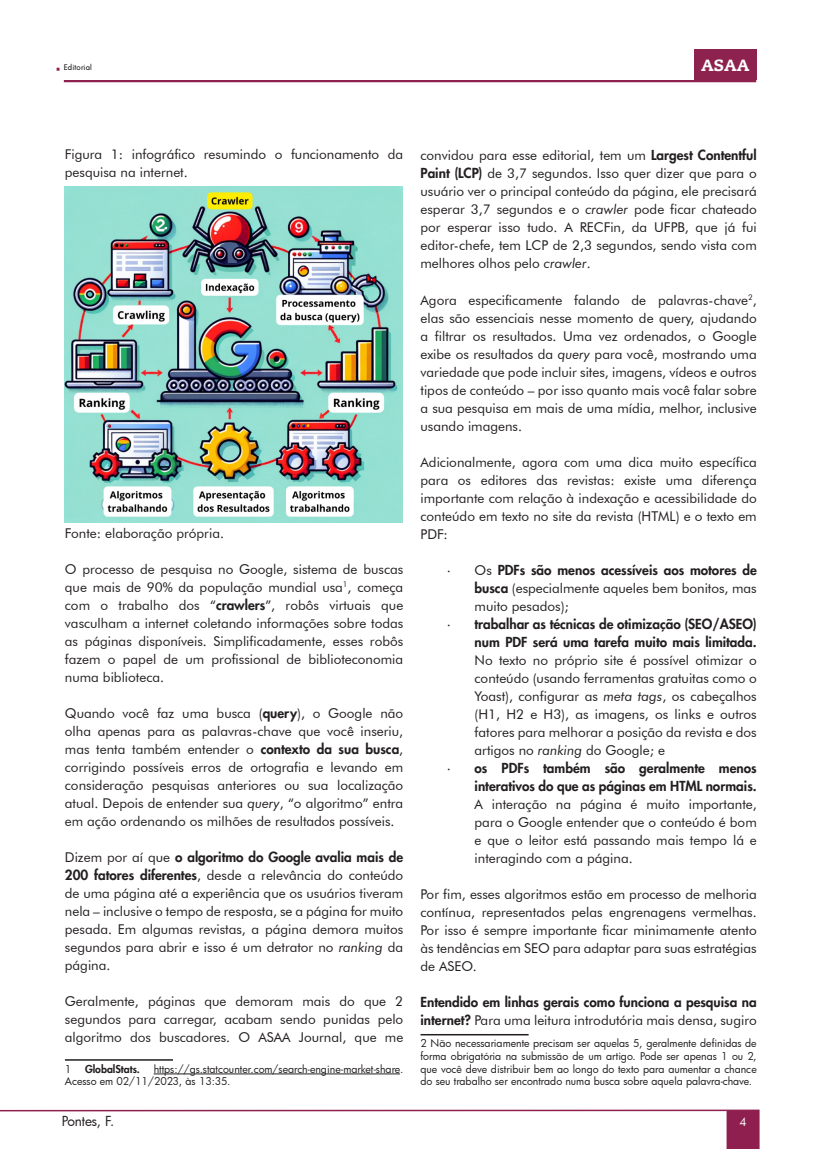
<style>
.page{position:relative;width:830px;height:1149px;background:#fff}
.page>*{position:absolute;margin:0;border:0;box-sizing:border-box;transform-origin:0 0}
.t1{font:800 16.2px "Caecilia LT Std";color:#fff}
.t2{font:13.5px/18px "Futura BT";color:#231f20;text-align:justify}
.t3{font:800 13.5px/18px "Futura";color:#231f20}
.t4{font:13.5px "Futura";letter-spacing:-.01em;color:#231f20}
.t5{font:11.55px "Futura";color:#fff}
.t6{font:10.5px/12.6px "Futura";letter-spacing:-.005em;color:#231f20}
.t7{font:800 10.5px "Futura";color:#231f20}
.t8{font:7.5px "Futura";letter-spacing:.025em;color:#000}
.s1{font-family:"Futura";font-weight:800}
.s2{font-style:italic}
.s3{font-family:"Myriad Pro"}
.s4{font-family:"Futura BT";font-weight:400}
</style>
<div class="page">
<svg style="left:726px;top:1109px;width:33px;height:39px"></svg>
<hr style="left:0;top:1109px;width:726px;height:1px;background:#8e1f4e">
<div style="left:693px;top:50px;width:62px;height:30px;background:#8e224f"></div>
<hr style="left:64px;top:80px;width:691px;height:2px;background:#8e224f">
<img style="left:65px;top:187px;width:337px;height:336px">
<hr style="left:65px;top:1058px;width:108px;height:2px;background:#231f20">
<hr style="left:154px;top:1073px;width:246px;height:1px;background:#231f20">
<hr style="left:420px;top:1033px;width:108px;height:2px;background:#231f20">
<p class="t1" style="left:674px;top:50px;width:50px">ASAA</p>
<p class="t8" style="left:64px;top:63px;width:30px">Editorial</p>
<p class="t1" style="left:700px;top:55px;width:50px">ASAA</p>
<p class="t2" style="left:65px;top:145px;width:340px">Figura 1: infográfico resumindo o funcionamento da pesquisa na internet.</p>
<p class="t2" style="left:65px;top:523px;width:160px">Fonte: elaboração própria.</p>
<p class="t2" style="left:65px;top:559px;width:340px">O processo de pesquisa no Google, sistema de buscas que mais de 90% da população mundial usa<sup>1</sup>, começa com o trabalho dos “<span class="s1">crawlers</span>”, robôs virtuais que vasculham a internet coletando informações sobre todas as páginas disponíveis. Simplificadamente, esses robôs fazem o papel de um profissional de biblioteconomia numa biblioteca.</p>
<p class="t2" style="left:65px;top:703px;width:340px">Quando você faz uma busca (<span class="s1">query</span>), o Google não olha apenas para as palavras-chave que você inseriu, mas tenta também entender o <span class="s1">contexto da sua busca</span>, corrigindo possíveis erros de ortografia e levando em consideração pesquisas anteriores ou sua localização atual. Depois de entender sua <span class="s2">query</span>, “o algoritmo” entra em ação ordenando os milhões de resultados possíveis.</p>
<p class="t2" style="left:65px;top:847px;width:340px">Dizem por aí que <span class="s1">o algoritmo do Google avalia mais de 200 fatores diferentes</span>, desde a relevância do conteúdo de uma página até a experiência que os usuários tiveram nela – inclusive o tempo de resposta, se a página for muito pesada. Em algumas revistas, a página demora muitos segundos para abrir e isso é um detrator no <span class="s2">ranking</span> da página.</p>
<p class="t2" style="left:65px;top:991px;width:340px">Geralmente, páginas que demoram mais do que 2 segundos para carregar, acabam sendo punidas pelo algoritmo dos buscadores. O ASAA Journal, que me</p>
<p class="t6" style="left:65px;top:1061px;width:8px">1</p>
<p class="t7" style="left:85px;top:1061px;width:56px">GlobalStats.</p>
<p class="t6" style="left:65px;top:1061px;width:340px;text-indent:89px">https://gs.statcounter.com/search-engine-market-share.<br>Acesso em 02/11/2023, às 13:35.</p>
<p class="t4" style="left:62px;top:1111px;width:54px">Pontes, F.</p>
<p class="t2" style="left:420px;top:146px;width:337px">convidou para esse editorial, tem um <span class="s1">Largest Contentful Paint (LCP)</span> de 3,7 segundos. Isso quer dizer que para o usuário ver o principal conteúdo da página, ele precisará esperar 3,7 segundos e o <span class="s2">crawler</span> pode ficar chateado por esperar isso tudo. A RECFin, da UFPB, que já fui editor-chefe, tem LCP de 2,3 segundos, sendo vista com melhores olhos pelo <span class="s2">crawler</span>.</p>
<p class="t2" style="left:420px;top:290px;width:337px">Agora especificamente falando de palavras-chave<sup>2</sup>, elas são essenciais nesse momento de query, ajudando a filtrar os resultados. Uma vez ordenados, o Google exibe os resultados da <span class="s2">query</span> para você, mostrando uma variedade que pode incluir sites, imagens, vídeos e outros tipos de conteúdo – por isso quanto mais você falar sobre a sua pesquisa em mais de uma mídia, melhor, inclusive usando imagens.</p>
<p class="t2" style="left:420px;top:452px;width:337px">Adicionalmente, agora com uma dica muito específica para os editores das revistas: existe uma diferença importante com relação à indexação e acessibilidade do conteúdo em texto no site da revista (HTML) e o texto em PDF:</p>
<p class="t2" style="left:474px;top:560px;width:283px;text-indent:-27px"><span class="s3">·</span> Os <span class="s1">PDFs são menos acessíveis aos motores de busca</span> (especialmente aqueles bem bonitos, mas muito pesados);</p>
<p class="t2" style="left:474px;top:614px;width:283px;text-indent:-27px"><span class="s3">·</span> <span class="s1">trabalhar as técnicas de otimização (SEO/ASEO) num PDF será uma tarefa muito mais limitada.<br></span>No texto no próprio site é possível otimizar o conteúdo (usando ferramentas gratuitas como o Yoast), configurar as <span class="s2">meta tags</span>, os cabeçalhos (H1, H2 e H3), as imagens, os links e outros fatores para melhorar a posição da revista e dos artigos no <span class="s2">ranking</span> do Google; e</p>
<p class="t2" style="left:474px;top:758px;width:283px;text-indent:-27px"><span class="s3">·</span> <span class="s1">os PDFs também são geralmente menos interativos do que as páginas em HTML normais.<br></span>A interação na página é muito importante, para o Google entender que o conteúdo é bom e que o leitor está passando mais tempo lá e interagindo com a página.</p>
<p class="t2" style="left:420px;top:884px;width:337px">Por fim, esses algoritmos estão em processo de melhoria contínua, representados pelas engrenagens vermelhas.<br>Por isso é sempre importante ficar minimamente atento às tendências em SEO para adaptar para suas estratégias de ASEO.</p>
<p class="t3" style="left:420px;top:992px;width:337px">Entendido em linhas gerais como funciona a pesquisa na internet? <span class="s4">Para uma leitura introdutória mais densa, sugiro</span></p>
<p class="t6" style="left:420px;top:1036px;width:337px;text-align:justify">2 Não necessariamente precisam ser aquelas 5, geralmente definidas de forma obrigatória na submissão de um artigo. Pode ser apenas 1 ou 2, que você deve distribuir bem ao longo do texto para aumentar a chance do seu trabalho ser encontrado numa busca sobre aquela palavra-chave.</p>
<p class="t5" style="left:739px;top:1113px;width:9px">4</p>
</div>
